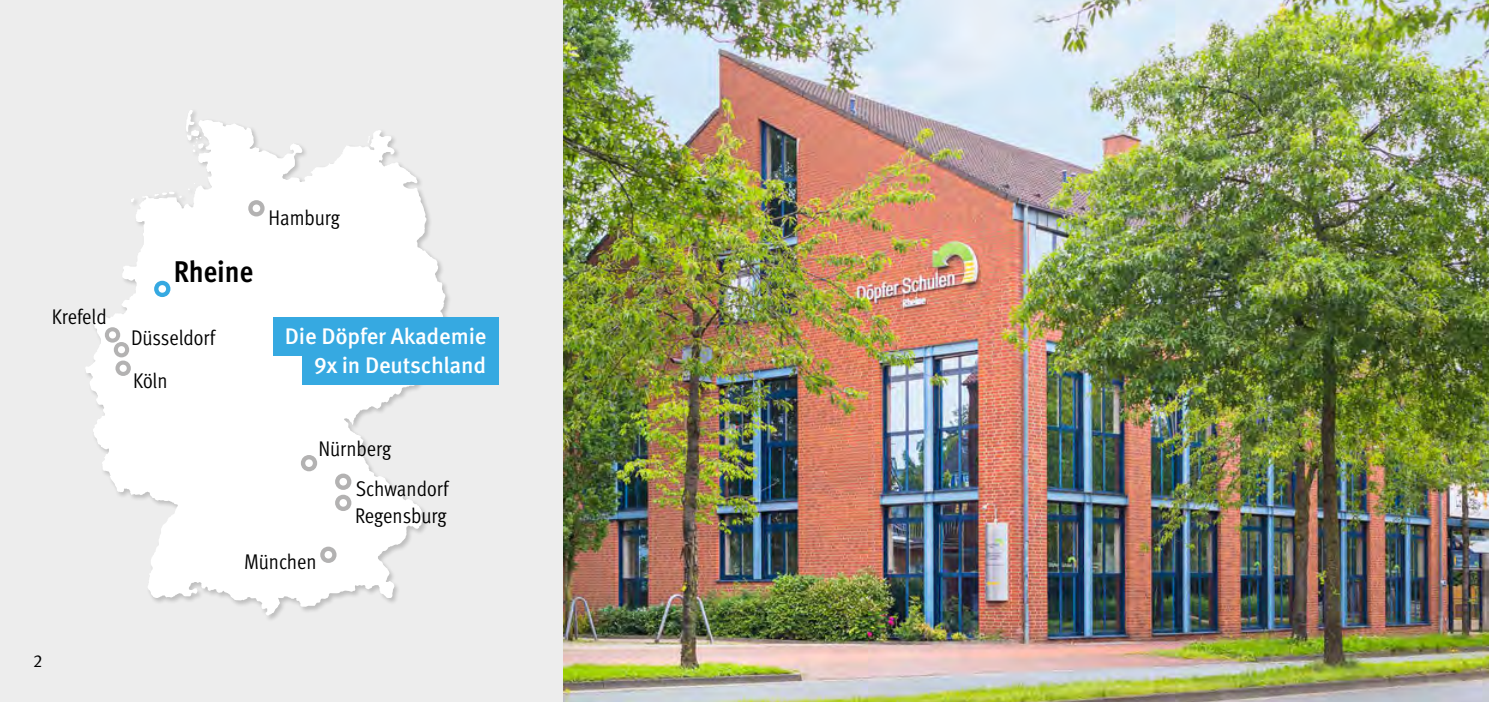
<style>
.page{position:relative;width:1489px;height:702px;background:#fff}
.page>*{position:absolute;margin:0;border:0;box-sizing:border-box;transform-origin:0 0}
.t1{font:700 condensed 30px "Meta OT";color:#000}
.t2{font:500 22.5px "Meta OT";letter-spacing:-.01em;color:#fff}
.t3{font:21.25px/40.5px "Meta OT Cond Norm";letter-spacing:-.005em;color:#000}
.t4{font:17.5px "Meta OT Norm";color:#000}
</style>
<div class="page">
<div style="left:0;top:0;width:574px;height:702px;background:#ededed"></div>
<svg style="left:85px;top:110px;width:364px;height:505px;fill:#fff"></svg>
<svg style="left:154px;top:281px;width:16px;height:16px"></svg>
<svg style="left:248px;top:200px;width:16px;height:16px"></svg>
<svg style="left:301px;top:455px;width:16px;height:16px"></svg>
<svg style="left:335px;top:473px;width:16px;height:38px"></svg>
<svg style="left:320px;top:546px;width:16px;height:17px"></svg>
<div style="left:302px;top:346px;width:196px;height:39px;background:#36a9e1"></div>
<div style="left:273px;top:316px;width:225px;height:39px;background:#36a9e1"></div>
<img style="left:563px;top:0;width:925px;height:702px">
<hr style="left:1488px;top:0;width:1px;height:702px;background:#ededed">
<svg style="left:105px;top:327px;width:26px;height:49px"></svg>
<p class="t3" style="left:52px;top:296px;width:56px">Krefeld</p>
<h1 class="t1" style="left:174px;top:252px;width:81px">Rheine</h1>
<p class="t3" style="left:268px;top:197px;width:73px">Hamburg</p>
<p class="t3" style="left:131px;top:317px;width:86px">Düsseldorf</p>
<p class="t3" style="left:133px;top:360px;width:36px">Köln</p>
<p class="t2" style="left:285px;top:322px;width:203px">Die Döpfer Akademie</p>
<p class="t2" style="left:314px;top:351px;width:174px">9x in Deutschland</p>
<p class="t3" style="left:356px;top:427px;width:94px;text-indent:-37px">Nürnberg<br>Schwandorf</p>
<p class="t3" style="left:355px;top:495px;width:93px">Regensburg</p>
<p class="t3" style="left:244px;top:540px;width:74px">München</p>
<p class="t4" style="left:33px;top:650px;width:11px">2</p>
</div>
